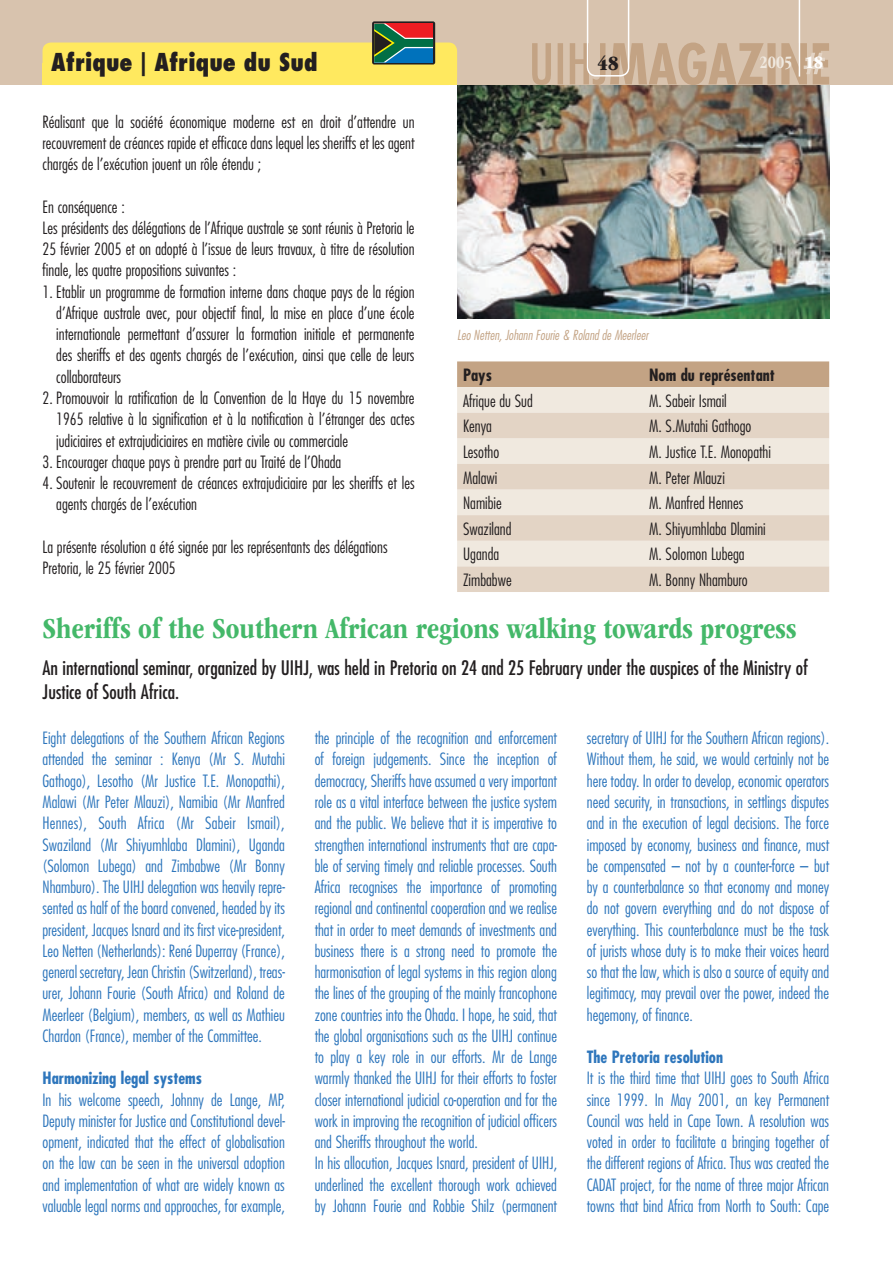
<style>
.page{position:relative;width:893px;height:1263px;background:#fff}
.page>*{position:absolute;margin:0;border:0;box-sizing:border-box;transform-origin:0 0}
._01-titre{font:700 condensed 30px "ITC Garamond Std";color:#44b869}
.t1{font:800 condensed 24px "Futura Std";color:#231f20}
.t2{font:21px "ITC Garamond Std Ult Cond";color:#231f20}
._02-chapeau{font:condensed 19.5px/23.4px "Futura Std";color:#231f20}
.t3{font:700 condensed 18px "ITC Garamond Std";color:#f0e9df}
._04-texte_anglais{font:300 condensed 16.5px/21.3px "Futura Std";color:#2e76bc;text-align:justify}
._04-texte_français{font:300 condensed 16.5px/21.3px "Futura Std";color:#231f20;text-align:justify}
._03-texte_titre_anglais{font:700 condensed 16.5px "Futura Std";color:#2e76bc}
.t4{font:700 condensed 16.5px "Futura Std";color:#231f20}
._07-légende{font:italic 300 condensed 13.5px "Futura Std";color:#c3a384}
.s1{font-family:"ITC Garamond Std Ult Cond";font-weight:400;font-stretch:normal;color:#fff}
</style>
<div class="page">
<div style="left:0;top:0;width:893px;height:85px;background:#d8c3ae"></div>
<svg style="left:532px;top:0;width:297px;height:85px"></svg>
<svg style="left:372px;top:21px;width:63px;height:44px"></svg>
<svg style="left:43px;top:24px;width:414px;height:61px"></svg>
<div style="left:457px;top:361px;width:372px;height:26px;background:#c3a384"></div>
<div style="left:457px;top:387px;width:372px;height:26px;background:#f0e9df"></div>
<svg style="left:457px;top:413px;width:372px;height:179px;background:#e8ddd0"></svg>
<img style="left:457px;top:85px;width:372px;height:234px">
<p class="t1" style="left:51px;top:47px;width:268px">Afrique | Afrique du Sud</p>
<p class="t2" style="left:598px;top:51px;width:22px">48</p>
<p class="t3" style="left:759px;top:52px;width:65px">2005 <span class="s1">18</span></p>
<p class="_04-texte_français" style="left:43px;top:111px;width:374px">Réalisant que la société économique moderne est en droit d’attendre un recouvrement de créances rapide et efficace dans lequel les sheriffs et les agent chargés de l’exécution jouent un rôle étendu ;</p>
<p class="_04-texte_français" style="left:43px;top:196px;width:84px">En conséquence :</p>
<p class="_04-texte_français" style="left:43px;top:217px;width:374px">Les présidents des délégations de l’Afrique australe se sont réunis à Pretoria le 25 février 2005 et on adopté à l’issue de leurs travaux, à titre de résolution finale, les quatre propositions suivantes :</p>
<p class="_04-texte_français" style="left:56px;top:281px;width:360px;text-indent:-14px">1. Etablir un programme de formation interne dans chaque pays de la région d’Afrique australe avec, pour objectif final, la mise en place d’une école internationale permettant d’assurer la formation initiale et permanente des sheriffs et des agents chargés de l’exécution, ainsi que celle de leurs collaborateurs</p>
<p class="_04-texte_français" style="left:56px;top:387px;width:360px;text-indent:-14px">2. Promouvoir la ratification de la Convention de la Haye du 15 novembre 1965 relative à la signification et à la notification à l’étranger des actes judiciaires et extrajudiciaires en matière civile ou commerciale</p>
<p class="_04-texte_français" style="left:43px;top:451px;width:300px">3. Encourager chaque pays à prendre part au Traité de l’Ohada</p>
<p class="_04-texte_français" style="left:56px;top:472px;width:360px;text-indent:-14px">4. Soutenir le recouvrement de créances extrajudiciaire par les sheriffs et les agents chargés de l’exécution</p>
<p class="_04-texte_français" style="left:43px;top:536px;width:347px">La présente résolution a été signée par les représentants des délégations</p>
<p class="_04-texte_français" style="left:43px;top:557px;width:135px">Pretoria, le 25 février 2005</p>
<p class="_07-légende" style="left:457px;top:327px;width:192px">Leo Netten, Johann Fourie &amp; Roland de Meerleer</p>
<p class="t4" style="left:463px;top:365px;width:30px">Pays</p>
<p class="t4" style="left:649px;top:365px;width:127px">Nom du représentant</p>
<p class="_04-texte_français" style="left:463px;top:390px;width:71px">Afrique du Sud</p>
<p class="_04-texte_français" style="left:649px;top:390px;width:79px">M. Sabeir Ismail</p>
<p class="_04-texte_français" style="left:463px;top:415px;width:30px">Kenya</p>
<p class="_04-texte_français" style="left:649px;top:415px;width:104px">M. S.Mutahi Gathogo</p>
<p class="_04-texte_français" style="left:463px;top:441px;width:38px">Lesotho</p>
<p class="_04-texte_français" style="left:649px;top:441px;width:123px">M. Justice T.E. Monopathi</p>
<p class="_04-texte_français" style="left:463px;top:467px;width:36px">Malawi</p>
<p class="_04-texte_français" style="left:649px;top:467px;width:77px">M. Peter Mlauzi</p>
<p class="_04-texte_français" style="left:463px;top:492px;width:40px">Namibie</p>
<p class="_04-texte_français" style="left:649px;top:492px;width:96px">M. Manfred Hennes</p>
<p class="_04-texte_français" style="left:463px;top:518px;width:50px">Swaziland</p>
<p class="_04-texte_français" style="left:649px;top:518px;width:118px">M. Shiyumhlaba Dlamini</p>
<p class="_04-texte_français" style="left:463px;top:544px;width:38px">Uganda</p>
<p class="_04-texte_français" style="left:649px;top:544px;width:97px">M. Solomon Lubega</p>
<p class="_04-texte_français" style="left:463px;top:569px;width:50px">Zimbabwe</p>
<p class="_04-texte_français" style="left:649px;top:569px;width:100px">M. Bonny Nhamburo</p>
<p class="_01-titre" style="left:43px;top:611px;width:755px">Sheriffs of the Southern African regions walking towards progress</p>
<p class="_02-chapeau" style="left:43px;top:656px;width:767px">An international seminar, organized by UIHJ, was held in Pretoria on 24 and 25 February under the auspices of the Ministry of<br>Justice of South Africa.</p>
<p class="_04-texte_anglais" style="left:315px;top:727px;width:244px">the principle of the recognition and enforcement of foreign judgements. Since the inception of democracy, Sheriffs have assumed a very important role as a vital interface between the justice system and the public. We believe that it is imperative to strengthen international instruments that are capa&shy;ble of serving timely and reliable processes. South Africa recognises the importance of promoting regional and continental cooperation and we realise that in order to meet demands of investments and business there is a strong need to promote the harmonisation of legal systems in this region along the lines of the grouping of the mainly francophone zone countries into the Ohada. I hope, he said, that the global organisations such as the UIHJ continue to play a key role in our efforts. Mr de Lange warmly thanked the UIHJ for their efforts to foster closer international judicial co-operation and for the work in improving the recognition of judicial officers and Sheriffs throughout the world.</p>
<p class="_04-texte_anglais" style="left:315px;top:1153px;width:244px">In his allocution, Jacques Isnard, president of UIHJ, underlined the excellent thorough work achieved by Johann Fourie and Robbie Shilz (permanent</p>
<p class="_04-texte_anglais" style="left:43px;top:727px;width:244px">Eight delegations of the Southern African Regions attended the seminar : Kenya (Mr S. Mutahi Gathogo), Lesotho (Mr Justice T.E. Monopathi), Malawi (Mr Peter Mlauzi), Namibia (Mr Manfred Hennes), South Africa (Mr Sabeir Ismail), Swaziland (Mr Shiyumhlaba Dlamini), Uganda (Solomon Lubega) and Zimbabwe (Mr Bonny Nhamburo). The UIHJ delegation was heavily repre&shy;sented as half of the board convened, headed by its president, Jacques Isnard and its first vice-president, Leo Netten (Netherlands): René Duperray (France), general secretary, Jean Christin (Switzerland), treas&shy;urer, Johann Fourie (South Africa) and Roland de Meerleer (Belgium), members, as well as Mathieu Chardon (France), member of the Committee.</p>
<p class="_03-texte_titre_anglais" style="left:43px;top:1068px;width:161px">Harmonizing legal systems</p>
<p class="_04-texte_anglais" style="left:43px;top:1089px;width:244px">In his welcome speech, Johnny de Lange, MP, Deputy minister for Justice and Constitutional devel&shy;opment, indicated that the effect of globalisation on the law can be seen in the universal adoption and implementation of what are widely known as valuable legal norms and approaches, for example,</p>
<p class="_04-texte_anglais" style="left:587px;top:727px;width:244px">secretary of UIHJ for the Southern African regions).<br>Without them, he said, we would certainly not be here today. In order to develop, economic operators need security, in transactions, in settlings disputes and in the execution of legal decisions. The force imposed by economy, business and finance, must be compensated – not by a counter-force – but by a counterbalance so that economy and money do not govern everything and do not dispose of everything. This counterbalance must be the task of jurists whose duty is to make their voices heard so that the law, which is also a source of equity and legitimacy, may prevail over the power, indeed the hegemony, of finance.</p>
<p class="_03-texte_titre_anglais" style="left:587px;top:1047px;width:138px">The Pretoria resolution</p>
<p class="_04-texte_anglais" style="left:587px;top:1067px;width:244px">It is the third time that UIHJ goes to South Africa since 1999. In May 2001, an key Permanent Council was held in Cape Town. A resolution was voted in order to facilitate a bringing together of the different regions of Africa. Thus was created the CADAT project, for the name of three major African towns that bind Africa from North to South: Cape</p>
</div>
